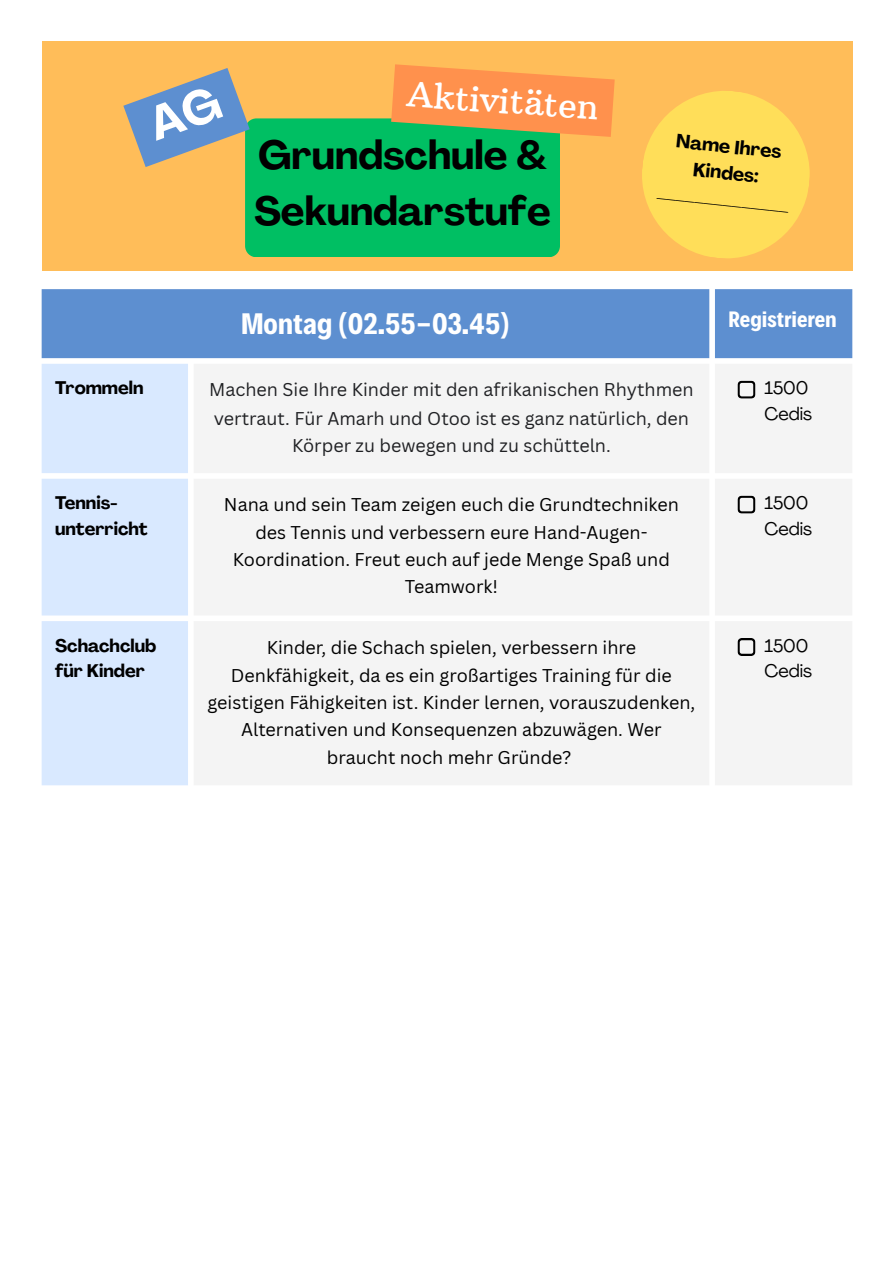
<style>
.page{position:relative;width:894px;height:1263px;background:#fff}
.page>*{position:absolute;margin:0;border:0;box-sizing:border-box;transform-origin:0 0}
.t1{font:700 39.9px/55.9px "Agrandir";color:#000}
.t2{font:34.8px "Arbutus Slab";color:#fff}
.t3{font:700 30px "Decalotype";color:#fff}
.t4{font:700 22.5px "Decalotype";color:#fff}
.t5{font:700 18.9px/26.2px "Agrandir";color:#000;text-align:center}
.t6{font:18px/27.6px "Canva Sans";color:#000;text-align:center}
.t7{font:18px/27.6px "Canva Sans";color:#202124;text-align:center}
.t8{font:700 18px/25.8px "Agrandir";color:#000}
.t9{font:18px/25.8px "Agrandir";color:#000}
</style>
<div class="page">
<div style="left:42px;top:42px;width:810px;height:229px;background:#ffbd59"></div>
<svg style="left:642px;top:91px;width:168px;height:168px"></svg>
<div style="left:42px;top:289px;width:810px;height:69px;background:#5d8fd0"></div>
<div style="left:42px;top:364px;width:146px;height:421px;background:#d9e9ff"></div>
<div style="left:194px;top:364px;width:658px;height:421px;background:#f4f4f4"></div>
<svg style="left:737px;top:381px;width:18px;height:18px"></svg>
<svg style="left:737px;top:496px;width:18px;height:18px"></svg>
<svg style="left:737px;top:638px;width:18px;height:18px"></svg>
<svg style="left:123px;top:64px;width:491px;height:193px"></svg>
<p class="t2" style="left:408px;top:72px;width:194px;rotate:4deg">Aktivitäten</p>
<p class="t1" style="left:254px;top:131px;width:298px">Grundschule &amp;<br>Sekundarstufe</p>
<p class="t5" style="left:677px;top:130px;width:108px;rotate:6deg">Name Ihres<br>Kindes:</p>
<p class="t5" style="left:658px;top:181px;width:134px;rotate:6deg">______________</p>
<p class="t3" style="left:241px;top:304px;width:270px">Montag (02.55-03.45)</p>
<p class="t4" style="left:728px;top:305px;width:110px">Registrieren</p>
<p class="t8" style="left:55px;top:377px;width:90px">Trommeln</p>
<p class="t7" style="left:209px;top:376px;width:486px">Machen Sie Ihre Kinder mit den afrikanischen Rhythmen vertraut. Für Amarh und Otoo ist es ganz natürlich, den<br>Körper zu bewegen und zu schütteln.</p>
<p class="t9" style="left:764px;top:377px;width:49px">1500<br>Cedis</p>
<p class="t8" style="left:55px;top:492px;width:94px">Tennis&shy;unterricht</p>
<p class="t6" style="left:224px;top:491px;width:456px">Nana und sein Team zeigen euch die Grundtechniken des Tennis und verbessern eure Hand-Augen-Koordination. Freut euch auf jede Menge Spaß und Teamwork!</p>
<p class="t9" style="left:764px;top:492px;width:49px">1500<br>Cedis</p>
<p class="t8" style="left:55px;top:634px;width:103px">Schachclub für Kinder</p>
<p class="t6" style="left:207px;top:633px;width:489px">Kinder, die Schach spielen, verbessern ihre Denkfähigkeit, da es ein großartiges Training für die geistigen Fähigkeiten ist. Kinder lernen, vorauszudenken, Alternativen und Konsequenzen abzuwägen. Wer braucht noch mehr Gründe?</p>
<p class="t9" style="left:764px;top:634px;width:49px">1500<br>Cedis</p>
</div>
